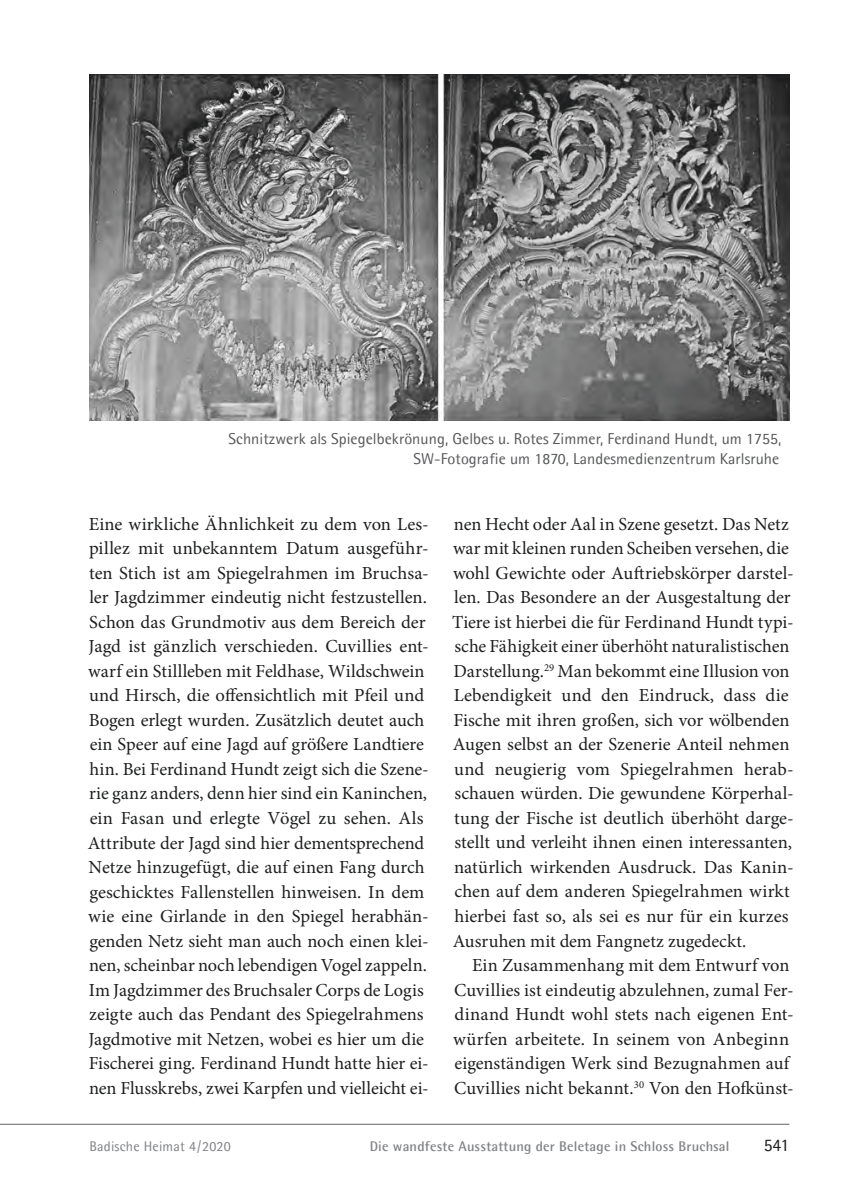
<style>
.page{position:relative;width:844px;height:1191px;background:#fff}
.page>*{position:absolute;margin:0;border:0;box-sizing:border-box;transform-origin:0 0}
.t1{font:18.38px/24.5px "Minion Pro";color:#1d1e1f}
.t2{font:17.5px "Agfa Rotis Semisans";color:#1d1e1f}
.t3{font:15.75px/20.1px "Agfa Rotis Semisans";letter-spacing:.005em;color:#57585a;text-align:right}
.t4{font:700 14px "Agfa Rotis Semisans";letter-spacing:.015em;color:#808285}
.t5{font:14px "Agfa Rotis Semisans";letter-spacing:.015em;color:#808285}
</style>
<div class="page">
<hr style="left:0;top:1124px;width:789px;height:1px;background:#636366">
<img style="left:89px;top:74px;width:700px;height:347px">
<p class="t3" style="left:228px;top:428px;width:554px">Schnitzwerk als Spiegelbekrönung, Gelbes u. Rotes Zimmer, Ferdinand Hundt, um 1755,<br>SW-Fotografie um 1870, Landesmedienzentrum Karlsruhe</p>
<p class="t1" style="left:88px;top:513px;width:342px">Eine wirkliche Ähnlichkeit zu dem von Les&shy;pillez mit unbekanntem Datum ausgeführ&shy;ten Stich ist am Spiegelrahmen im Bruchsa&shy;ler Jagdzimmer eindeutig nicht festzustellen.<br>Schon das Grundmotiv aus dem Bereich der Jagd ist gänzlich verschieden. Cuvillies ent&shy;warf ein Stillleben mit Feldhase, Wildschwein und Hirsch, die offensichtlich mit Pfeil und Bogen erlegt wurden. Zusätzlich deutet auch ein Speer auf eine Jagd auf größere Landtiere hin. Bei Ferdinand Hundt zeigt sich die Szene&shy;rie ganz anders, denn hier sind ein Kaninchen, ein Fasan und erlegte Vögel zu sehen. Als Attribute der Jagd sind hier dementsprechend Netze hinzugefügt, die auf einen Fang durch geschicktes Fallenstellen hinweisen. In dem wie eine Girlande in den Spiegel herabhän&shy;genden Netz sieht man auch noch einen klei&shy;nen, scheinbar noch lebendigen Vogel zappeln.<br>Im Jagdzimmer des Bruchsaler Corps de Logis zeigte auch das Pendant des Spiegelrahmens Jagdmotive mit Netzen, wobei es hier um die Fischerei ging. Ferdinand Hundt hatte hier ei&shy;nen Flusskrebs, zwei Karpfen und vielleicht ei-</p>
<p class="t1" style="left:454px;top:513px;width:336px">nen Hecht oder Aal in Szene gesetzt. Das Netz</p>
<p class="t1" style="left:453px;top:538px;width:337px">war mit kleinen runden Scheiben versehen, die</p>
<p class="t1" style="left:453px;top:562px;width:342px">wohl Gewichte oder Auftriebskörper darstel-</p>
<p class="t1" style="left:454px;top:587px;width:338px">len. Das Besondere an der Ausgestaltung der</p>
<p class="t1" style="left:452px;top:611px;width:343px">Tiere ist hierbei die für Ferdinand Hundt typi-</p>
<p class="t1" style="left:454px;top:636px;width:336px">sche Fähigkeit einer überhöht naturalistischen</p>
<p class="t1" style="left:453px;top:660px;width:337px">Darstellung.<sup>29</sup> Man bekommt eine Illusion von</p>
<p class="t1" style="left:453px;top:685px;width:336px">Lebendigkeit und den Eindruck, dass die</p>
<p class="t1" style="left:453px;top:709px;width:337px">Fische mit ihren großen, sich vor wölbenden</p>
<p class="t1" style="left:452px;top:734px;width:338px">Augen selbst an der Szenerie Anteil nehmen</p>
<p class="t1" style="left:454px;top:758px;width:341px">und neugierig vom Spiegelrahmen herab-</p>
<p class="t1" style="left:454px;top:783px;width:340px">schauen würden. Die gewundene Körperhal-</p>
<p class="t1" style="left:454px;top:807px;width:341px">tung der Fische ist deutlich überhöht darge-</p>
<p class="t1" style="left:454px;top:831px;width:339px">stellt und verleiht ihnen einen interessanten,</p>
<p class="t1" style="left:454px;top:856px;width:341px">natürlich wirkenden Ausdruck. Das Kanin-</p>
<p class="t1" style="left:454px;top:880px;width:336px">chen auf dem anderen Spiegelrahmen wirkt</p>
<p class="t1" style="left:454px;top:905px;width:335px">hierbei fast so, als sei es nur für ein kurzes</p>
<p class="t1" style="left:452px;top:930px;width:295px">Ausruhen mit dem Fangnetz zugedeckt.</p>
<p class="t1" style="left:472px;top:954px;width:319px">Ein Zusammenhang mit dem Entwurf von</p>
<p class="t1" style="left:454px;top:979px;width:341px">Cuvillies ist eindeutig abzulehnen, zumal Fer-</p>
<p class="t1" style="left:454px;top:1003px;width:340px">dinand Hundt wohl stets nach eigenen Ent-</p>
<p class="t1" style="left:453px;top:1028px;width:337px">würfen arbeitete. In seinem von Anbeginn</p>
<p class="t1" style="left:454px;top:1052px;width:336px">eigenständigen Werk sind Bezugnahmen auf</p>
<p class="t1" style="left:454px;top:1077px;width:341px">Cuvillies nicht bekannt.<sup>30</sup> Von den Hofkünst-</p>
<p class="t5" style="left:89px;top:1137px;width:143px">Badische Heimat 4 / 2020</p>
<p class="t4" style="left:369px;top:1137px;width:361px">Die wandfeste Ausstattung der Beletage in Schloss Bruchsal</p>
<p class="t2" style="left:763px;top:1134px;width:27px">541</p>
</div>
